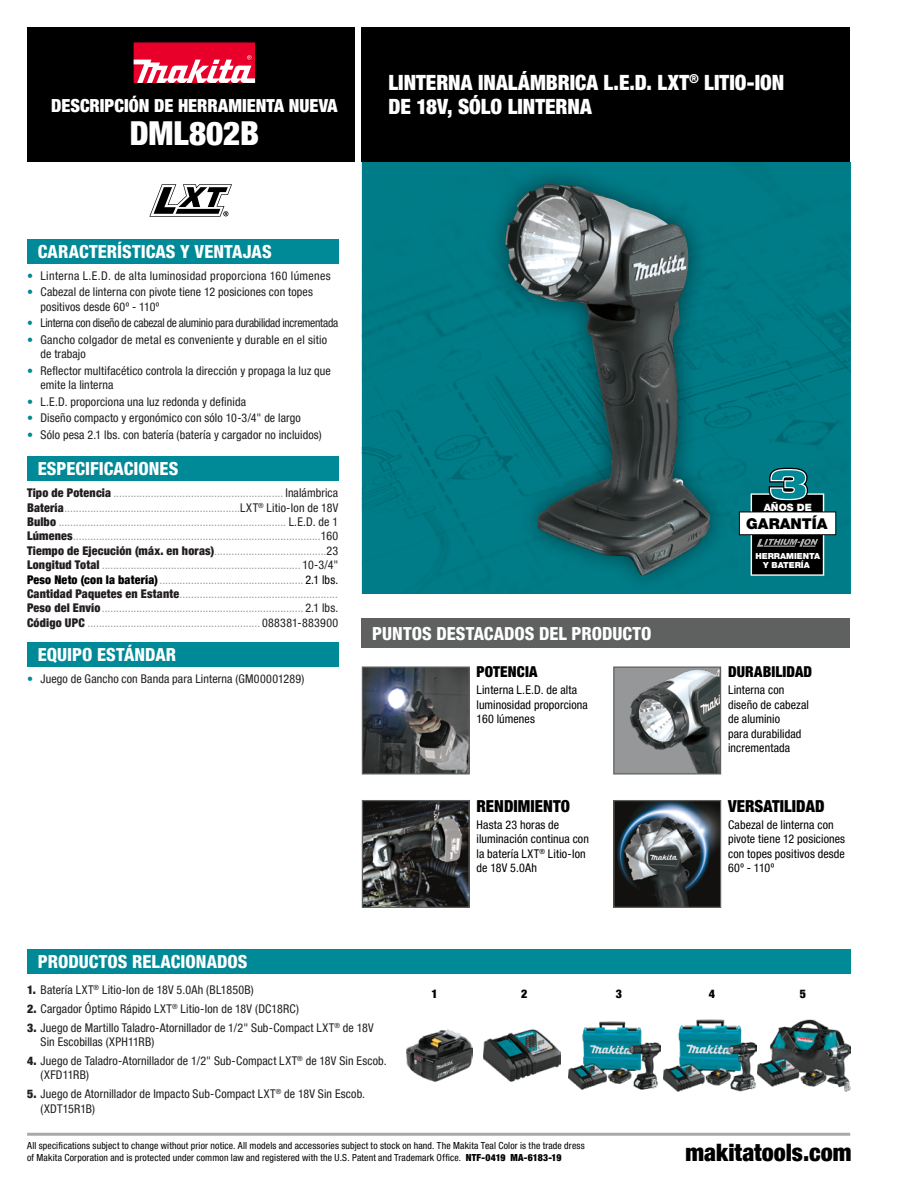
<style>
.page{position:relative;width:918px;height:1188px;background:#fff}
.page>*{position:absolute;margin:0;border:0;box-sizing:border-box;transform-origin:0 0}
.t1{font:900 condensed 33px "Helvetica Neue LT Pro";letter-spacing:-.005em;color:#fff}
.t2{font:900 condensed 24px "Helvetica Neue LT Pro";color:#000}
.t3{font:900 condensed 21px/24px "Helvetica Neue LT Pro";color:#fff}
.t4{font:800 condensed 18px "Helvetica Neue LT Pro";color:#fff}
.t5{font:900 condensed 18px "Helvetica Neue LT Pro";color:#fff}
.t6{font:900 condensed 16.5px "Helvetica Neue LT Pro";letter-spacing:.005em;color:#000}
.t7{font:900 condensed 15px "Helvetica Neue LT Pro";letter-spacing:.01em;color:#000}
.t8{font:900 15px "Helvetica Neue";color:#000}
.t9{font:condensed 12px/14.4px "Helvetica Neue LT Pro";letter-spacing:.015em;color:#969798;text-align:justify}
.t10{font:condensed 12px/14.4px "Helvetica Neue LT Pro";letter-spacing:.01em;color:#211d20}
.t11{font:condensed 12px/14.4px "Helvetica Neue LT Pro";letter-spacing:.01em;color:#000}
.t12{font:condensed 12px "Helvetica Neue LT Pro";letter-spacing:-.02em;color:#211d20;scale:.96 1}
.t13{font:condensed 12px "Helvetica Neue LT Pro";letter-spacing:.03em;color:#211d20}
.t14{font:900 condensed 12px "Helvetica Neue LT Pro";color:#000}
.t15{font:900 10.2px "Helvetica Neue";color:#fff}
.t16{font:condensed 9.75px/11.7px "Helvetica Neue LT Pro";letter-spacing:.015em;color:#000}
.t17{font:900 8.4px/9px "Helvetica Neue";color:#fff;text-align:center}
.s1{color:#008996}
.s2{font-weight:900;color:#211d20}
.s3{color:#211d20}
.s4{font-weight:900;color:#000}
.s5{color:#000}
.s6{font-weight:900}
</style>
<div class="page">
<div style="left:27px;top:27px;width:327px;height:135px;background:#000"></div>
<div style="left:361px;top:27px;width:489px;height:135px;background:#000"></div>
<div style="left:362px;top:162px;width:488px;height:432px;background:#007c87"></div>
<hr style="left:27px;top:1133px;width:823px;height:3px;background:#969798">
<div style="left:484px;top:162px;width:247px;height:434px;background:#000;opacity:.5"></div>
<img style="left:505px;top:184px;width:231px;height:391px">
<img style="left:407px;top:1029px;width:66px;height:53px">
<img style="left:484px;top:1029px;width:76px;height:53px">
<img style="left:568px;top:1021px;width:93px;height:69px">
<img style="left:664px;top:1019px;width:92px;height:73px">
<img style="left:758px;top:1019px;width:92px;height:73px">
<img style="left:364px;top:669px;width:104px;height:104px">
<div style="left:362px;top:667px;width:108px;height:108px;border:1px solid #5f6060"></div>
<img style="left:364px;top:802px;width:104px;height:104px">
<div style="left:362px;top:800px;width:108px;height:108px;border:1px solid #5f6060"></div>
<img style="left:615px;top:669px;width:104px;height:104px">
<div style="left:613px;top:667px;width:108px;height:108px;border:1px solid #5f6060"></div>
<img style="left:615px;top:802px;width:104px;height:104px">
<div style="left:613px;top:800px;width:108px;height:108px;border:1px solid #5f6060"></div>
<div style="left:361px;top:619px;width:489px;height:29px;background:#5f6060"></div>
<div style="left:27px;top:949px;width:823px;height:25px;background:#008996"></div>
<div style="left:27px;top:239px;width:311px;height:25px;background:#008996"></div>
<div style="left:27px;top:456px;width:311px;height:25px;background:#008996"></div>
<div style="left:27px;top:642px;width:311px;height:25px;background:#008996"></div>
<div style="left:134px;top:42px;width:121px;height:41px;background:#e8002a"></div>
<svg style="left:134px;top:55px;width:121px;height:28px"></svg>
<svg style="left:739px;top:468px;width:97px;height:108px"></svg>
<svg style="left:149px;top:184px;width:83px;height:33px"></svg>
<h3 class="t5" style="left:51px;top:95px;width:288px">DESCRIPCIÓN DE HERRAMIENTA NUEVA</h3>
<h1 class="t1" style="left:130px;top:114px;width:131px">DML802B</h1>
<h3 class="t3" style="left:389px;top:70px;width:397px">LINTERNA INALÁMBRICA L.E.D. LXT<sup>®</sup> LITIO-ION<br>DE 18V, SÓLO LINTERNA</h3>
<h3 class="t4" style="left:38px;top:240px;width:235px">CARACTERÍSTICAS Y VENTAJAS</h3>
<p class="t13" style="left:27px;top:268px;width:305px"><span class="s1">•</span> Linterna L.E.D. de alta luminosidad proporciona 160 lúmenes</p>
<p class="t10" style="left:40px;top:285px;width:274px;text-indent:-14px"><span class="s1">•</span> Cabezal de linterna con pivote tiene 12 posiciones con topes positivos desde 60º - 110º</p>
<p class="t12" style="left:27px;top:316px;width:326px"><span class="s1">•</span> Linterna con diseño de cabezal de aluminio para durabilidad incrementada</p>
<p class="t10" style="left:40px;top:332px;width:288px;text-indent:-14px"><span class="s1">•</span> Gancho colgador de metal es conveniente y durable en el sitio de trabajo</p>
<p class="t10" style="left:40px;top:363px;width:292px;text-indent:-14px"><span class="s1">•</span> Reflector multifacético controla la dirección y propaga la luz que emite la linterna</p>
<p class="t10" style="left:27px;top:394px;width:221px"><span class="s1">•</span> L.E.D. proporciona una luz redonda y definida</p>
<p class="t10" style="left:27px;top:411px;width:275px"><span class="s1">•</span> Diseño compacto y ergonómico con sólo 10-3/4" de largo</p>
<p class="t10" style="left:27px;top:427px;width:296px"><span class="s1">•</span> Sólo pesa 2.1 lbs. con batería (batería y cargador no incluidos)</p>
<h3 class="t4" style="left:38px;top:458px;width:142px">ESPECIFICACIONES</h3>
<p class="t9" style="left:27px;top:486px;width:313px"><span class="s2">Tipo de Potencia</span> ........................................................... <span class="s3">Inalámbrica </span><span class="s2">Batería</span>.............................................................<span class="s3">LXT</span><sup>®</sup> <span class="s3">Litio-Ion de 18V </span><span class="s2">Bulbo</span> ............................................................................... <span class="s3">L.E.D. de 1<br></span><span class="s2">Lúmenes</span>......................................................................................<span class="s3">160<br></span><span class="s2">Tiempo de Ejecución (máx. en horas)</span>.......................................<span class="s3">23<br></span><span class="s2">Longitud Total</span> ..................................................................... <span class="s3">10-3/4" </span><span class="s4">Peso Neto (con la batería)</span>.................................................. <span class="s5">2.1 lbs.<br></span><span class="s2">Cantidad Paquetes en Estante</span>.......................................................<br><span class="s2">Peso del Envío</span>...................................................................... <span class="s3">2.1 lbs.<br></span><span class="s2">Código UPC</span> ............................................................ <span class="s3">088381-883900</span></p>
<h3 class="t4" style="left:38px;top:644px;width:140px">EQUIPO ESTÁNDAR</h3>
<p class="t10" style="left:27px;top:672px;width:279px"><span class="s1">•</span> Juego de Gancho con Banda para Linterna (GM00001289)</p>
<h3 class="t4" style="left:372px;top:622px;width:281px">PUNTOS DESTACADOS DEL PRODUCTO</h3>
<p class="t7" style="left:477px;top:663px;width:63px">POTENCIA</p>
<p class="t11" style="left:477px;top:683px;width:113px">Linterna L.E.D. de alta luminosidad proporciona<br>160 lúmenes</p>
<h3 class="t6" style="left:477px;top:796px;width:95px">RENDIMIENTO</h3>
<p class="t11" style="left:477px;top:817px;width:114px">Hasta 23 horas de iluminación continua con la batería LXT<sup>®</sup> Litio-Ion de 18V 5.0Ah</p>
<p class="t15" style="left:764px;top:501px;width:50px">AÑOS DE</p>
<p class="t8" style="left:746px;top:515px;width:83px">GARANTÍA</p>
<p class="t17" style="left:755px;top:551px;width:66px">HERRAMIENTA<br>Y BATERÍA</p>
<p class="t7" style="left:728px;top:663px;width:86px">DURABILIDAD</p>
<p class="t11" style="left:728px;top:683px;width:82px">Linterna con diseño de cabezal de aluminio<br>para durabilidad incrementada</p>
<h3 class="t6" style="left:728px;top:796px;width:98px">VERSATILIDAD</h3>
<p class="t11" style="left:728px;top:817px;width:119px">Cabezal de linterna con pivote tiene 12 posiciones con topes positivos desde<br>60º - 110º</p>
<h3 class="t4" style="left:38px;top:951px;width:211px">PRODUCTOS RELACIONADOS</h3>
<p class="t10" style="left:27px;top:983px;width:228px"><span class="s6">1.</span> Batería LXT<sup>®</sup> Litio-Ion de 18V 5.0Ah (BL1850B)</p>
<p class="t10" style="left:27px;top:1002px;width:273px"><span class="s6">2.</span> Cargador Óptimo Rápido LXT<sup>®</sup> Litio-Ion de 18V (DC18RC)</p>
<p class="t10" style="left:41px;top:1020px;width:335px;text-indent:-14px"><span class="s6">3.</span> Juego de Martillo Taladro-Atornillador de 1/2" Sub-Compact LXT<sup>®</sup> de 18V<br>Sin Escobillas (XPH11RB)</p>
<p class="t10" style="left:41px;top:1053px;width:347px;text-indent:-14px"><span class="s6">4.</span> Juego de Taladro-Atornillador de 1/2" Sub-Compact LXT<sup>®</sup> de 18V Sin Escob. (XFD11RB)</p>
<p class="t10" style="left:41px;top:1087px;width:326px;text-indent:-13px"><span class="s6">5.</span> Juego de Atornillador de Impacto Sub-Compact LXT<sup>®</sup> de 18V Sin Escob. (XDT15R1B)</p>
<p class="t14" style="left:432px;top:987px;width:8px">1</p>
<p class="t14" style="left:521px;top:987px;width:8px">2</p>
<p class="t14" style="left:616px;top:987px;width:8px">3</p>
<p class="t14" style="left:709px;top:987px;width:8px">4</p>
<p class="t14" style="left:800px;top:987px;width:8px">5</p>
<p class="t16" style="left:27px;top:1140px;width:559px">All specifications subject to change without prior notice. All models and accessories subject to stock on hand. The Makita Teal Color is the trade dress of Makita Corporation and is protected under common law and registered with the U.S. Patent and Trademark Office. <span class="s6">NTF-0419 MA-6183-19</span></p>
<h2 class="t2" style="left:685px;top:1138px;width:167px">makitatools.com</h2>
</div>
